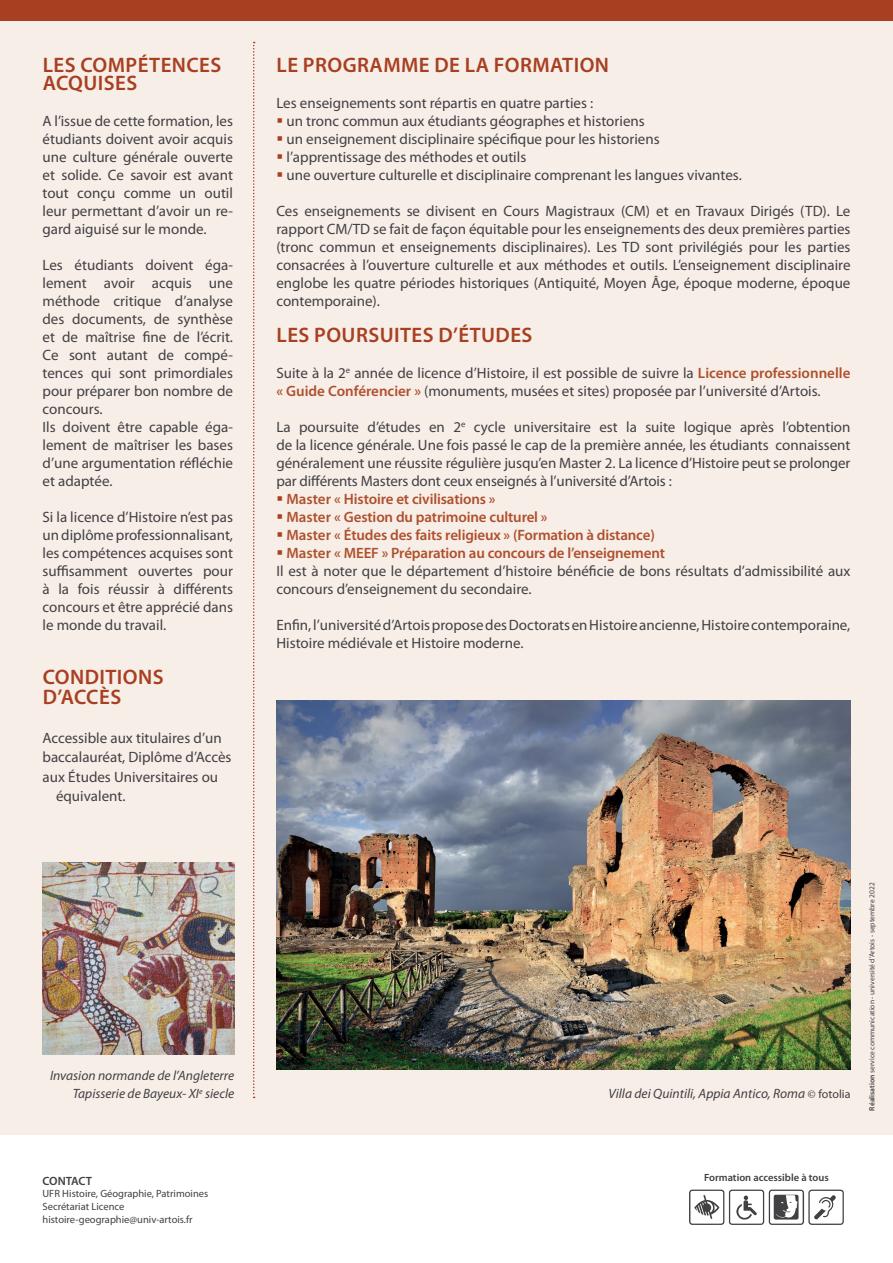
<style>
.page{position:relative;width:893px;height:1263px;background:#f7eee8}
.page>*{position:absolute;margin:0;border:0;box-sizing:border-box;transform-origin:0 0}
.t1{font:600 21px/18px "Myriad Pro";letter-spacing:.02em;color:#a83f21}
.t2{font:15px/18px "Myriad Pro";color:#414042;text-align:justify}
.t3{font:600 15px "Myriad Pro";letter-spacing:-.01em;color:#af502d}
.t4{font:italic 13.5px/18px "Myriad Pro";color:#414042;text-align:right}
.t5{font:600 12px "Myriad Pro";letter-spacing:-.01em;color:#414042}
.t6{font:10.5px/12.6px "Myriad Pro";color:#414042}
.t7{font:600 10.5px "Myriad Pro";color:#414042}
.t8{font:7.5px "Myriad Pro";color:#414042}
.s1{color:#a83f21}
.s2{font-weight:600;color:#af502d}
.s3{font-family:"Minion Pro";font-style:normal;font-size:12px}
.s4{font-style:normal;font-size:12px}
.s5{font-weight:600}
</style>
<div class="page">
<div style="left:0;top:1135px;width:893px;height:128px;background:#fff"></div>
<div style="left:0;top:0;width:893px;height:20px;background:#a83f21"></div>
<svg style="left:253px;top:42px;width:2px;height:1056px"></svg>
<img style="left:43px;top:863px;width:191px;height:191px">
<img style="left:276px;top:701px;width:574px;height:369px">
<svg style="left:689px;top:1189px;width:155px;height:36px"></svg>
<h1 class="t1" style="left:43px;top:55px;width:180px">LES COMPÉTENCES<br>ACQUISES</h1>
<p class="t2" style="left:43px;top:112px;width:192px">A l’issue de cette formation, les étudiants doivent avoir acquis une culture générale ouverte et solide. Ce savoir est avant tout conçu comme un outil leur permettant d’avoir un re&shy;gard aiguisé sur le monde.</p>
<p class="t2" style="left:43px;top:256px;width:192px;text-align:left">Les étudiants doivent éga&shy;lement avoir acquis une méthode critique d’analyse des documents, de synthèse et de maîtrise fine de l’écrit.<br>Ce sont autant de compé&shy;tences qui sont primordiales pour préparer bon nombre de concours.<br>Ils doivent être capable éga&shy;lement de maîtriser les bases d’une argumentation réfléchie et adaptée.</p>
<p class="t2" style="left:43px;top:508px;width:192px">Si la licence d’Histoire n’est pas un diplôme professionnalisant, les compétences acquises sont suffisamment ouvertes pour à la fois réussir à différents concours et être apprécié dans le monde du travail.</p>
<h1 class="t1" style="left:43px;top:667px;width:122px;line-height:19.5px">CONDITIONS<br>D’ACCÈS</h1>
<p class="t2" style="left:43px;top:728px;width:181px">Accessible aux titulaires d’un</p>
<p class="t2" style="left:43px;top:748px;width:191px">baccalauréat, Diplôme d’Accès</p>
<p class="t2" style="left:43px;top:767px;width:177px">aux Études Universitaires ou</p>
<p class="t2" style="left:56px;top:787px;width:71px">équivalent.</p>
<p class="t4" style="left:50px;top:1066px;width:186px">Invasion normande de l’Angleterre<br>Tapisserie de Bayeux- XI<sup>e</sup> siecle</p>
<p class="t5" style="left:43px;top:1173px;width:51px">CONTACT</p>
<p class="t6" style="left:43px;top:1187px;width:167px">UFR Histoire, Géographie, Patrimoines<br>Secrétariat Licence histoire-geographie@univ-artois.fr</p>
<h1 class="t1" style="left:277px;top:55px;width:334px">LE PROGRAMME DE LA FORMATION</h1>
<p class="t2" style="left:276px;top:94px;width:318px">Les enseignements sont répartis en quatre parties :</p>
<p class="t2" style="left:276px;top:112px;width:370px"><span class="s1">▪</span> un tronc commun aux étudiants géographes et historiens</p>
<p class="t2" style="left:276px;top:130px;width:385px"><span class="s1">▪</span> un enseignement disciplinaire spécifique pour les historiens</p>
<p class="t2" style="left:276px;top:148px;width:251px"><span class="s1">▪</span> l’apprentissage des méthodes et outils</p>
<p class="t2" style="left:276px;top:166px;width:467px"><span class="s1">▪</span> une ouverture culturelle et disciplinaire comprenant les langues vivantes.</p>
<p class="t2" style="left:276px;top:202px;width:576px">Ces enseignements se divisent en Cours Magistraux (CM) et en Travaux Dirigés (TD). Le rapport CM/TD se fait de façon équitable pour les enseignements des deux premières parties (tronc commun et enseignements disciplinaires). Les TD sont privilégiés pour les parties consacrées à l’ouverture culturelle et aux méthodes et outils. L’enseignement disciplinaire englobe les quatre périodes historiques (Antiquité, Moyen Âge, époque moderne, époque contemporaine).</p>
<h1 class="t1" style="left:277px;top:325px;width:257px">LES POURSUITES D’ÉTUDES</h1>
<p class="t2" style="left:276px;top:364px;width:576px">Suite à la 2<sup>e</sup> année de licence d’Histoire, il est possible de suivre la <span class="s2">Licence professionnelle « Guide Conférencier »</span> (monuments, musées et sites) proposée par l’université d’Artois.</p>
<p class="t2" style="left:276px;top:418px;width:576px">La poursuite d’études en 2<sup>e</sup> cycle universitaire est la suite logique après l’obtention de la licence générale. Une fois passé le cap de la première année, les étudiants connaissent généralement une réussite régulière jusqu’en Master 2. La licence d’Histoire peut se prolonger par différents Masters dont ceux enseignés à l’université d’Artois :</p>
<p class="t3" style="left:276px;top:489px;width:221px"><span class="s1">▪</span> Master « Histoire et civilisations »</p>
<p class="t3" style="left:276px;top:507px;width:273px"><span class="s1">▪</span> Master « Gestion du patrimoine culturel »</p>
<p class="t3" style="left:276px;top:525px;width:380px"><span class="s1">▪</span> Master « Études des faits religieux » (Formation à distance)</p>
<p class="t2" style="left:276px;top:544px;width:576px;text-align:left"><span class="s1">▪</span> <span class="s2">Master « MEEF » Préparation au concours de l’enseignement<br></span>Il est à noter que le département d’histoire bénéficie de bons résultats d’admissibilité aux concours d’enseignement du secondaire.</p>
<p class="t2" style="left:276px;top:616px;width:575px">Enfin, l’université d’Artois propose des Doctorats en Histoire ancienne, Histoire contemporaine,<br>Histoire médiévale et Histoire moderne.</p>
<p class="t4" style="left:609px;top:1084px;width:243px">Villa dei Quintili, Appia Antico, Roma <span class="s3">©</span> <span class="s4">fotolia</span></p>
<p class="t8" style="left:867px;top:1110px;width:229px;rotate:-90deg"><span class="s5">Réalisation</span> service communication - université d’Artois - septembre 2022</p>
<p class="t7" style="left:704px;top:1171px;width:126px">Formation accessible à tous</p>
</div>
